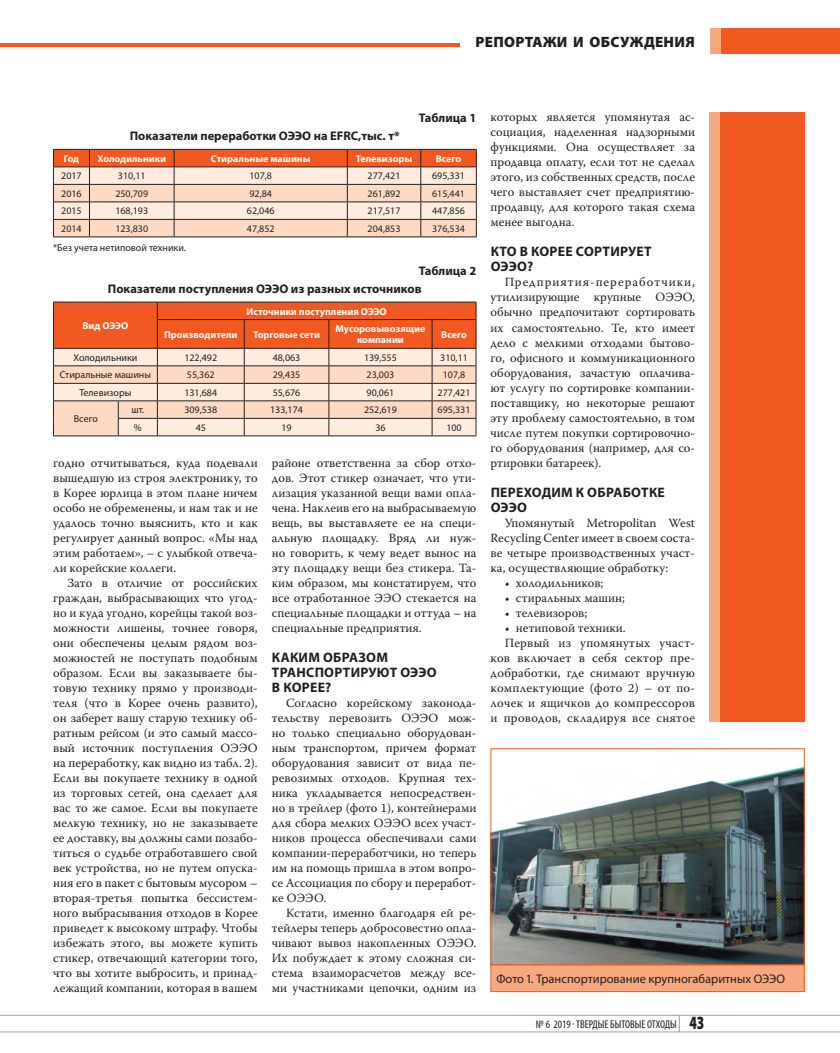
<style>
.page{position:relative;width:840px;height:1053px;background:#fff}
.page>*{position:absolute;margin:0;border:0;box-sizing:border-box;transform-origin:0 0}
.t1{font:15px "Myriad Pro Black 19";letter-spacing:.02em;color:#231f20}
.t2{font:700 13.75px/15px "Myriad Pro";letter-spacing:.02em;color:#231f20}
.t3{font:12.5px/15px "Warnock Pro";color:#231f20;text-align:justify}
.t4{font:12.5px "Warnock Pro";letter-spacing:.02em;color:#231f20}
.t5{font:700 12.5px/18.5px "Myriad Pro";color:#231f20}
.t6{font:12.5px "Myriad Pro";color:#231f20}
.t7{font:condensed 11.25px "Myriad Pro";color:#231f20}
.t8{font:10px "Myriad Pro";color:#231f20}
.t9{font:700 10px/11.2px "Myriad Pro";color:#fff;text-align:center}
.s1{font-family:"Myriad Pro Black 2";font-stretch:normal;font-size:18.75px}
</style>
<div class="page">
<div style="left:721px;top:28px;width:119px;height:26px;background:#f15921"></div>
<hr style="left:0;top:43px;width:459px;height:4px;background:#f15921">
<div style="left:711px;top:28px;width:10px;height:26px;background:#f8a87e"></div>
<div style="left:719px;top:113px;width:85px;height:608px;background:#f15921"></div>
<div style="left:709px;top:113px;width:10px;height:608px;background:#f8a87e"></div>
<svg style="left:53px;top:149px;width:424px;height:87px;background:#ebbba4"></svg>
<hr style="left:53px;top:236px;width:36px;height:1px;background:#231f20">
<hr style="left:89px;top:236px;width:85px;height:1px;background:#231f20">
<hr style="left:174px;top:236px;width:173px;height:1px;background:#231f20">
<hr style="left:347px;top:236px;width:74px;height:1px;background:#231f20">
<hr style="left:421px;top:236px;width:56px;height:1px;background:#231f20">
<svg style="left:53px;top:302px;width:424px;height:134px;background:#ebaa8d"></svg>
<hr style="left:53px;top:435px;width:65px;height:1px;background:#231f20">
<hr style="left:118px;top:435px;width:39px;height:1px;background:#231f20">
<hr style="left:157px;top:435px;width:87px;height:1px;background:#231f20">
<hr style="left:244px;top:435px;width:85px;height:1px;background:#231f20">
<hr style="left:329px;top:435px;width:103px;height:1px;background:#231f20">
<hr style="left:432px;top:435px;width:44px;height:1px;background:#231f20">
<img style="left:492px;top:766px;width:310px;height:197px">
<div style="left:490px;top:748px;width:314px;height:217px;border:1px solid #f15921"></div>
<div style="left:491px;top:964px;width:313px;height:27px;background:#f8a87e"></div>
<div style="left:490px;top:964px;width:314px;height:27px;border:1px solid #f15921"></div>
<svg style="left:0;top:1014px;width:840px;height:18px"></svg>
<p class="t1" style="left:475px;top:33px;width:221px">РЕПОРТАЖИ И ОБСУЖДЕНИЯ</p>
<p class="t5" style="left:130px;top:127px;width:271px">Показатели переработки ОЭЭО на EFRC,тыс. т*</p>
<p class="t5" style="left:419px;top:108px;width:59px">Таблица 1</p>
<p class="t9" style="left:64px;top:152px;width:17px">Год</p>
<p class="t9" style="left:97px;top:152px;width:70px">Холодильники</p>
<p class="t9" style="left:211px;top:152px;width:101px">Стиральные машины</p>
<p class="t9" style="left:356px;top:152px;width:58px">Телевизоры</p>
<p class="t9" style="left:436px;top:152px;width:27px">Всего</p>
<p class="t8" style="left:61px;top:170px;width:22px">2017</p>
<p class="t8" style="left:118px;top:170px;width:29px">310,11</p>
<p class="t8" style="left:249px;top:170px;width:24px">107,8</p>
<p class="t8" style="left:368px;top:170px;width:34px">277,421</p>
<p class="t8" style="left:432px;top:170px;width:34px">695,331</p>
<p class="t8" style="left:61px;top:187px;width:22px">2016</p>
<p class="t8" style="left:115px;top:187px;width:34px">250,709</p>
<p class="t8" style="left:249px;top:187px;width:24px">92,84</p>
<p class="t8" style="left:368px;top:187px;width:34px">261,892</p>
<p class="t8" style="left:432px;top:187px;width:34px">615,441</p>
<p class="t8" style="left:61px;top:205px;width:22px">2015</p>
<p class="t8" style="left:115px;top:205px;width:34px">168,193</p>
<p class="t8" style="left:247px;top:205px;width:29px">62,046</p>
<p class="t8" style="left:368px;top:205px;width:34px">217,517</p>
<p class="t8" style="left:432px;top:205px;width:34px">447,856</p>
<p class="t8" style="left:61px;top:222px;width:22px">2014</p>
<p class="t8" style="left:115px;top:222px;width:34px">123,830</p>
<p class="t8" style="left:247px;top:222px;width:29px">47,852</p>
<p class="t8" style="left:368px;top:222px;width:34px">204,853</p>
<p class="t8" style="left:432px;top:222px;width:34px">376,534</p>
<p class="t8" style="left:53px;top:241px;width:134px">*Без учета нетиповой техники.</p>
<p class="t5" style="left:108px;top:261px;width:370px;text-indent:311px">Таблица 2<br>Показатели поступления ОЭЭО из разных источников</p>
<p class="t9" style="left:83px;top:319px;width:47px">Вид ОЭЭО</p>
<p class="t9" style="left:247px;top:305px;width:142px">Источники поступления ОЭЭО</p>
<p class="t9" style="left:164px;top:328px;width:75px">Производители</p>
<p class="t9" style="left:253px;top:328px;width:68px">Торговые сети</p>
<p class="t9" style="left:335px;top:323px;width:91px">Мусоровывозящие компании</p>
<p class="t9" style="left:441px;top:328px;width:27px">Всего</p>
<p class="t8" style="left:74px;top:351px;width:65px">Холодильники</p>
<p class="t8" style="left:184px;top:351px;width:34px">122,492</p>
<p class="t8" style="left:273px;top:351px;width:29px">48,063</p>
<p class="t8" style="left:364px;top:351px;width:34px">139,555</p>
<p class="t8" style="left:440px;top:351px;width:29px">310,11</p>
<p class="t8" style="left:60px;top:369px;width:93px">Стиральные машины</p>
<p class="t8" style="left:187px;top:369px;width:29px">55,362</p>
<p class="t8" style="left:273px;top:369px;width:29px">29,435</p>
<p class="t8" style="left:367px;top:369px;width:29px">23,003</p>
<p class="t8" style="left:443px;top:369px;width:24px">107,8</p>
<p class="t8" style="left:79px;top:386px;width:53px">Телевизоры</p>
<p class="t8" style="left:184px;top:386px;width:34px">131,684</p>
<p class="t8" style="left:273px;top:386px;width:29px">55,676</p>
<p class="t8" style="left:367px;top:386px;width:29px">90,061</p>
<p class="t8" style="left:438px;top:386px;width:34px">277,421</p>
<p class="t8" style="left:74px;top:412px;width:26px">Всего</p>
<p class="t8" style="left:131px;top:404px;width:14px">шт.</p>
<p class="t8" style="left:184px;top:404px;width:34px">309,538</p>
<p class="t8" style="left:270px;top:404px;width:34px">133,174</p>
<p class="t8" style="left:364px;top:404px;width:34px">252,619</p>
<p class="t8" style="left:438px;top:404px;width:34px">695,331</p>
<p class="t8" style="left:134px;top:421px;width:9px">%</p>
<p class="t8" style="left:196px;top:421px;width:12px">45</p>
<p class="t8" style="left:281px;top:421px;width:12px">19</p>
<p class="t8" style="left:375px;top:421px;width:12px">36</p>
<p class="t8" style="left:446px;top:421px;width:17px">100</p>
<p class="t3" style="left:53px;top:454px;width:206px">годно отчитываться, куда подевали вышедшую из строя электронику, то в Корее юрлица в этом плане ничем особо не обременены, и нам так и не удалось точно выяснить, кто и как регулирует данный вопрос. «Мы над этим работаем», – с улыбкой отвеча&shy;ли корейские коллеги.</p>
<p class="t3" style="left:53px;top:574px;width:206px;text-indent:14px">Зато в отличие от российских граждан, выбрасывающих что угод&shy;но и куда угодно, корейцы такой воз&shy;можности лишены, точнее говоря, они обеспечены целым рядом воз&shy;можностей не поступать подобным образом. Если вы заказываете бы&shy;товую технику прямо у производи&shy;теля (что в Корее очень развито), он заберет вашу старую технику об&shy;ратным рейсом (и это самый массо&shy;вый источник поступления ОЭЭО на переработку, как видно из табл. 2).<br>Если вы покупаете технику в одной из торговых сетей, она сделает для вас то же самое. Если вы покупаете мелкую технику, но не заказываете ее доставку, вы должны сами позабо&shy;титься о судьбе отработавшего свой век устройства, но не путем опуска&shy;ния его в пакет с бытовым мусором – вторая-третья попытка бессистем&shy;ного выбрасывания отходов в Корее приведет к высокому штрафу. Чтобы избежать этого, вы можете купить стикер, отвечающий категории того, что вы хотите выбросить, и принад&shy;лежащий компании, которая в вашем</p>
<p class="t3" style="left:272px;top:454px;width:206px">районе ответственна за сбор отхо&shy;дов. Этот стикер означает, что ути&shy;лизация указанной вещи вами опла&shy;чена. Наклеив его на выбрасываемую вещь, вы выставляете ее на специ&shy;альную площадку. Вряд ли нуж&shy;но говорить, к чему ведет вынос на эту площадку вещи без стикера. Та&shy;ким образом, мы констатируем, что все отработанное ЭЭО стекается на специальные площадки и оттуда – на специальные предприятия.</p>
<p class="t2" style="left:272px;top:649px;width:166px">КАКИМ ОБРАЗОМ<br>ТРАНСПОРТИРУЮТ ОЭЭО<br>В КОРЕЕ?</p>
<p class="t3" style="left:272px;top:694px;width:206px;text-indent:14px">Согласно корейскому законода&shy;тельству перевозить ОЭЭО мож&shy;но только специально оборудован&shy;ным транспортом, причем формат оборудования зависит от вида пе&shy;ревозимых отходов. Крупная тех&shy;ника укладывается непосредствен&shy;но в трейлер (фото 1), контейнерами для сбора мелких ОЭЭО всех участ&shy;ников процесса обеспечивали сами компании-переработчики, но теперь им на помощь пришла в этом вопро&shy;се Ассоциация по сбору и переработ&shy;ке ОЭЭО.</p>
<p class="t3" style="left:272px;top:904px;width:206px;text-indent:14px">Кстати, именно благодаря ей ре&shy;тейлеры теперь добросовестно опла&shy;чивают вывоз накопленных ОЭЭО.<br>Их побуждает к этому сложная си&shy;стема взаиморасчетов между все&shy;ми участниками цепочки, одним из</p>
<p class="t3" style="left:490px;top:109px;width:206px">которых является упомянутая ас&shy;социация, наделенная надзорными функциями. Она осуществляет за продавца оплату, если тот не сделал этого, из собственных средств, после чего выставляет счет предприятию&shy;продавцу, для которого такая схема менее выгодна.</p>
<p class="t2" style="left:491px;top:244px;width:163px">КТО В КОРЕЕ СОРТИРУЕТ<br>ОЭЭО?</p>
<p class="t3" style="left:490px;top:274px;width:206px;text-indent:14px">Предприятия-переработчики, утилизирующие крупные ОЭЭО, обычно предпочитают сортировать их самостоятельно. Те, кто имеет дело с мелкими отходами бытово&shy;го, офисного и коммуникационного оборудования, зачастую оплачива&shy;ют услугу по сортировке компании&shy;поставщику, но некоторые решают эту проблему самостоятельно, в том числе путем покупки сортировочно&shy;го оборудования (например, для со&shy;ртировки батареек).</p>
<p class="t2" style="left:491px;top:484px;width:176px">ПЕРЕХОДИМ К ОБРАБОТКЕ<br>ОЭЭО</p>
<p class="t3" style="left:490px;top:514px;width:206px;text-indent:14px">Упомянутый Metropolitan West Recycling Center имеет в своем соста&shy;ве четыре производственных участ&shy;ка, осуществляющие обработку:</p>
<p class="t3" style="left:505px;top:574px;width:100px">• холодильников;</p>
<p class="t3" style="left:505px;top:589px;width:122px">• стиральных машин;</p>
<p class="t3" style="left:505px;top:604px;width:84px">• телевизоров;</p>
<p class="t3" style="left:505px;top:619px;width:123px">• нетиповой техники.</p>
<p class="t4" style="left:505px;top:635px;width:192px">Первый из упомянутых участ-</p>
<p class="t4" style="left:490px;top:650px;width:206px">ков включает в себя сектор пре-</p>
<p class="t4" style="left:490px;top:665px;width:206px">добработки, где снимают вручную</p>
<p class="t4" style="left:490px;top:680px;width:206px">комплектующие (фото 2) – от по-</p>
<p class="t4" style="left:490px;top:695px;width:206px">лочек и ящичков до компрессоров</p>
<p class="t4" style="left:490px;top:710px;width:206px">и проводов, складируя все снятое</p>
<p class="t6" style="left:496px;top:971px;width:290px">Фото 1. Транспортирование крупногабаритных ОЭЭО</p>
<p class="t7" style="left:536px;top:1017px;width:170px">№ 6 2019 ТВЕРДЫЕ БЫТОВЫЕ ОТХОДЫ <span class="s1">43</span></p>
</div>
